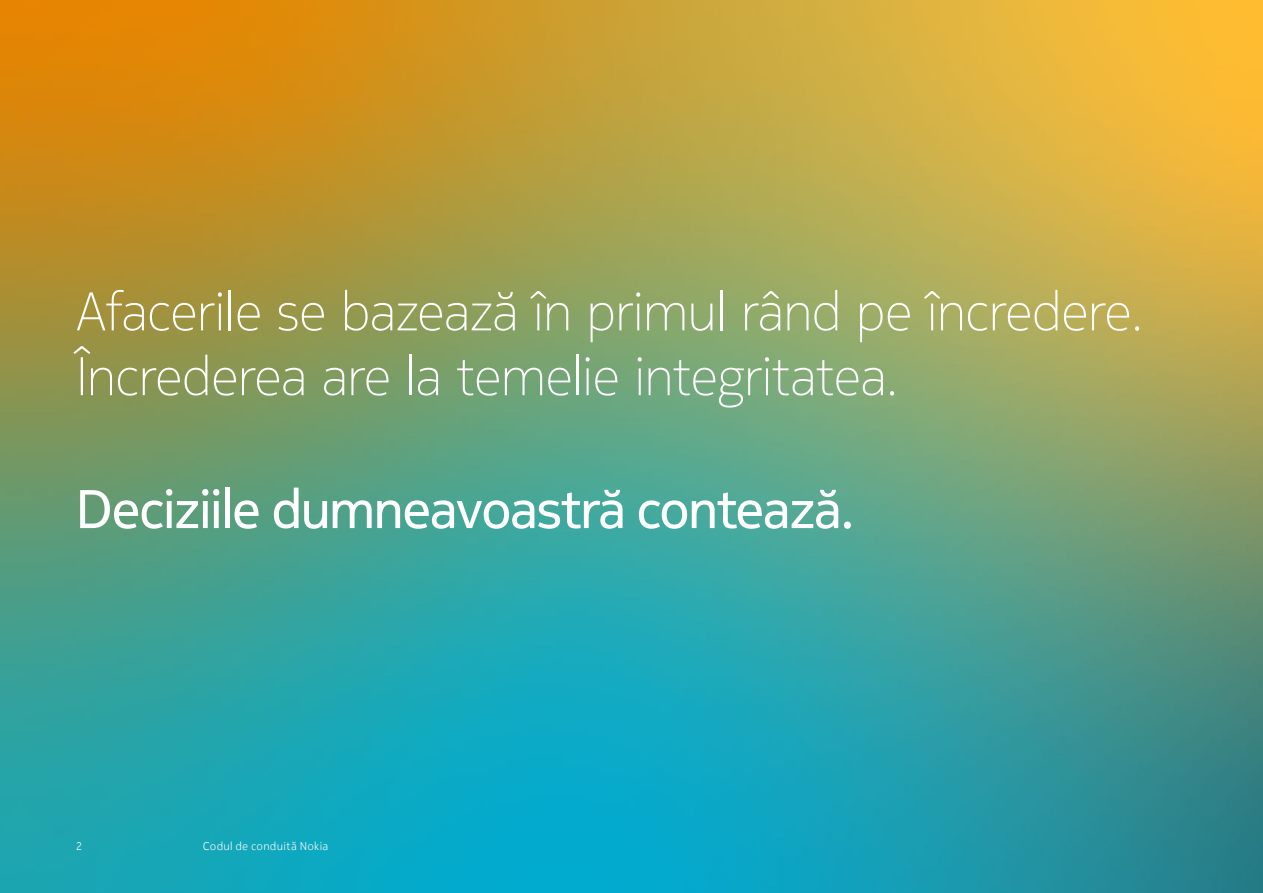
<style>
.page{position:relative;width:1263px;height:893px;background:#fff}
.page>*{position:absolute;margin:0;border:0;box-sizing:border-box;transform-origin:0 0}
.t1{font:200 54px/64.8px "Nokia Pure Headline";color:#fff}
.t2{font:54px "Nokia Pure Headline";color:#fff}
.t3{font:300 11.25px "Nokia Pure Text";letter-spacing:.025em;color:#fff}
</style>
<div class="page">
<img style="left:0;top:0;width:1263px;height:893px">
<p class="t1" style="left:77px;top:279px;width:1068px">Afacerile se bazează în primul rând pe încredere.<br>Încrederea are la temelie integritatea.</p>
<p class="t2" style="left:77px;top:475px;width:779px">Deciziile dumneavoastră contează.</p>
<p class="t3" style="left:76px;top:839px;width:8px">2</p>
<p class="t3" style="left:203px;top:839px;width:127px">Codul de conduită Nokia</p>
</div>
